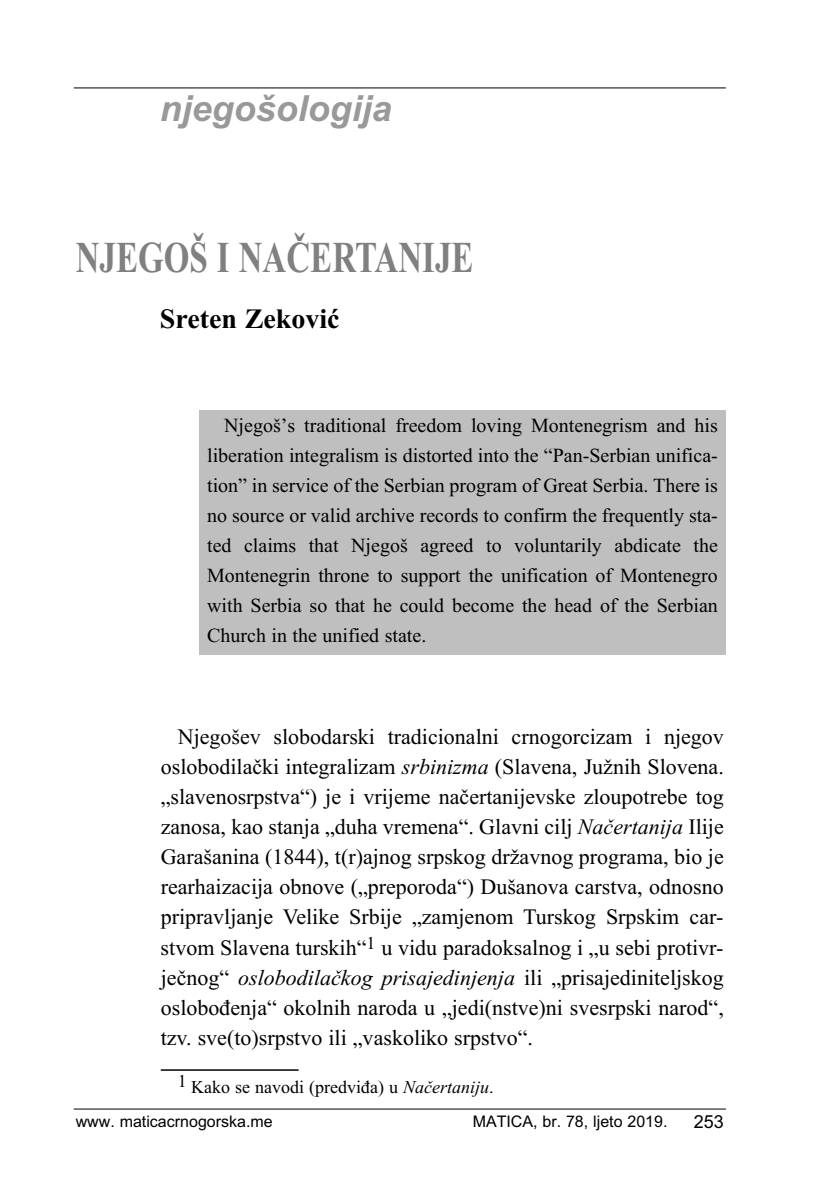
<style>
.page{position:relative;width:828px;height:1197px;background:#fff}
.page>*{position:absolute;margin:0;border:0;box-sizing:border-box;transform-origin:0 0}
.t1{font:700 44px "Times New Roman";color:#808080;scale:.75 1}
.t2{font:italic 700 36px "Arial";color:#999}
.t3{font:700 28px "Times New Roman";color:#000}
.t4{font:22px/30px "Times New Roman";color:#000;text-align:justify}
.t5{font:20px/30px "Times New Roman";color:#000;text-align:justify}
.t6{font:18px "Times New Roman";color:#000}
.t7{font:18px "Arial";color:#000}
.t8{font:16px "Arial";color:#000}
.s1{font-style:italic}
</style>
<div class="page">
<hr style="left:74px;top:1108px;width:652px;height:1px;background:#000">
<hr style="left:74px;top:87px;width:652px;height:1px;background:#000">
<hr style="left:161px;top:1069px;width:137px;height:1px;background:#000">
<div style="left:199px;top:410px;width:527px;height:245px;background:#bfbfbf"></div>
<h2 class="t2" style="left:160px;top:87px;width:234px">njegošologija</h2>
<h1 class="t1" style="left:76px;top:231px;width:532px">NJEGOŠ I NAČERTANIJE</h1>
<p class="t3" style="left:160px;top:302px;width:181px">Sreten Zeković</p>
<p class="t5" style="left:207px;top:410px;width:512px;text-indent:17px">Njegoš’s traditional freedom loving Montenegrism and his liberation integralism is distorted into the “Pan-Serbian unifica&shy;tion” in service of the Serbian program of Great Serbia. There is no source or valid archive records to confirm the frequently sta&shy;ted claims that Njegoš agreed to voluntarily abdicate the Montenegrin throne to support the unification of Montenegro with Serbia so that he could become the head of the Serbian Church in the unified state.</p>
<p class="t4" style="left:161px;top:721px;width:565px;text-indent:17px">Njegošev slobodarski tradicionalni crnogorcizam i njegov oslobodilački integralizam <span class="s1">srbinizma</span> (Slavena, Južnih Slovena. „slavenosrpstva“) je i vrijeme načertanijevske zloupotrebe tog zanosa, kao stanja „duha vremena“. Glavni cilj <span class="s1">Načertanija</span> Ilije Garašanina (1844), t(r)ajnog srpskog državnog programa, bio je rearhaizacija obnove („preporoda“) Dušanova carstva, odnosno pripravljanje Velike Srbije „zamjenom Turskog Srpskim car&shy;stvom Slavena turskih“<sup>1</sup> u vidu paradoksalnog i „u sebi protivr&shy;ječnog“ <span class="s1">oslobodilačkog prisajedinjenja</span> ili „prisajediniteljskog oslobođenja“ okolnih naroda u „jedi(nstve)ni svesrpski narod“, tzv. sve(to)srpstvo ili „vaskoliko srpstvo“.</p>
<p class="t6" style="left:178px;top:1076px;width:317px">1 Kako se navodi (predviđa) u <span class="s1">Načertaniju</span>.</p>
<p class="t8" style="left:76px;top:1112px;width:198px">www. maticacrnogorska.me</p>
<p class="t8" style="left:473px;top:1112px;width:196px">MATICA, br. 78, ljeto 2019.</p>
<p class="t7" style="left:694px;top:1110px;width:32px">253</p>
</div>
